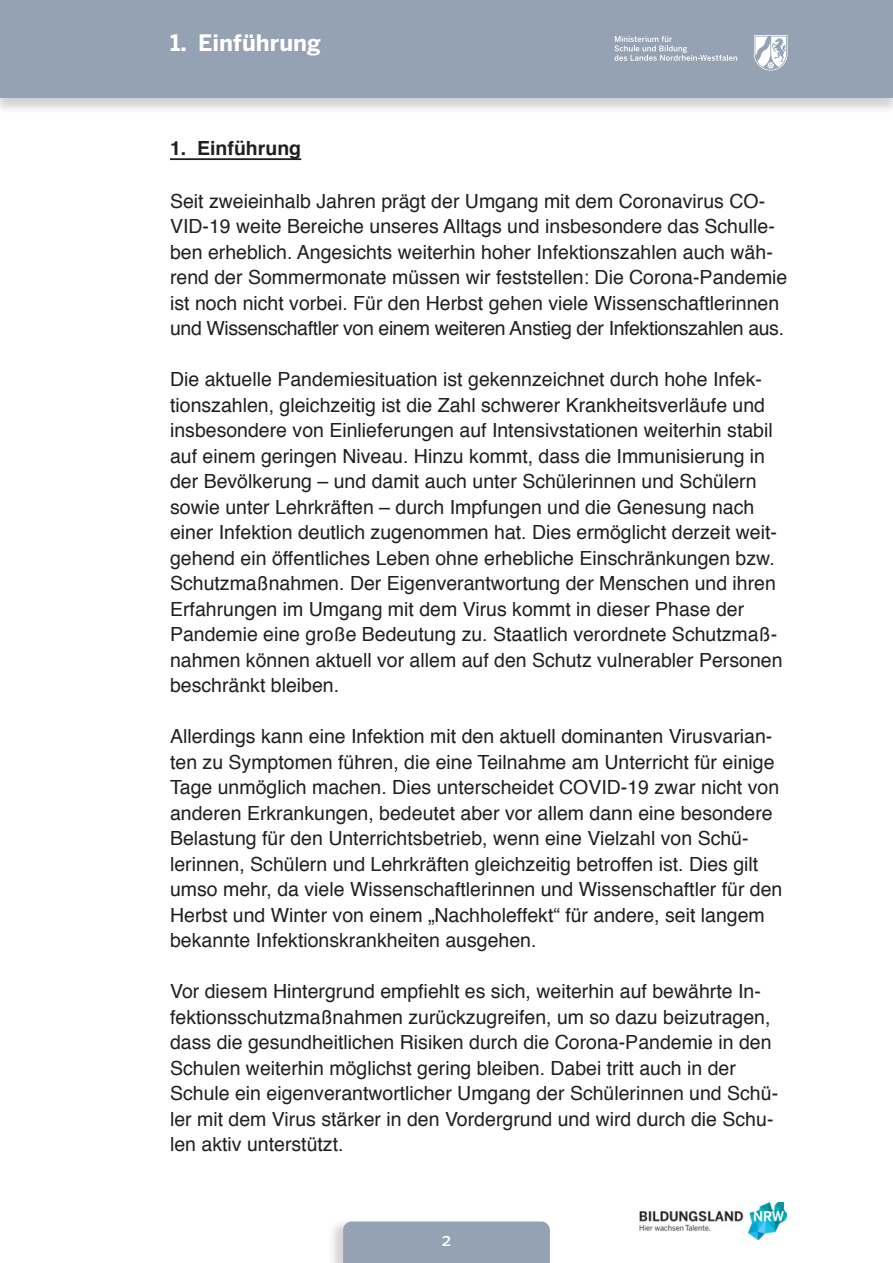
<style>
.page{position:relative;width:893px;height:1263px;background:#fff}
.page>*{position:absolute;margin:0;border:0;box-sizing:border-box;transform-origin:0 0}
.t1{font:700 22.5px "Benton Sans";color:#fff}
.Flies{font:19.5px/25.5px "Helvetica";color:#231f20}
.Subheads_Linie{font:700 19.5px "Helvetica";color:#231f20}
.t2{font:19.5px "Meta Pro";color:#fff}
</style>
<div class="page">
<div style="left:327px;top:1217px;width:223px;height:46px;background:#231f20;opacity:.2"></div>
<div style="left:343px;top:1221px;width:207px;height:42px;background:#94a2b3"></div>
<div style="left:0;top:0;width:893px;height:115px;background:#231f20;opacity:.2"></div>
<div style="left:0;top:0;width:893px;height:98px;background:#94a2b3"></div>
<svg style="left:754px;top:35px;width:33px;height:36px"></svg>
<svg style="left:614px;top:36px;width:123px;height:25px"></svg>
<img style="left:640px;top:1203px;width:147px;height:36px">
<hr style="left:170px;top:158px;width:131px;height:2px;background:#231f20">
<p class="t1" style="left:170px;top:29px;width:152px">1. Einführung</p>
<p class="Subheads_Linie" style="left:170px;top:133px;width:133px">1. Einführung</p>
<p class="Flies" style="left:170px;top:189px;width:619px">Seit zweieinhalb Jahren prägt der Umgang mit dem Coronavirus CO-VID-19 weite Bereiche unseres Alltags und insbesondere das Schulle&shy;ben erheblich. Angesichts weiterhin hoher Infektionszahlen auch wäh&shy;rend der Sommermonate müssen wir feststellen: Die Corona-Pandemie ist noch nicht vorbei. Für den Herbst gehen viele Wissenschaftlerinnen und Wissenschaftler von einem weiteren Anstieg der Infektionszahlen aus.</p>
<p class="Flies" style="left:170px;top:367px;width:614px">Die aktuelle Pandemiesituation ist gekennzeichnet durch hohe Infek&shy;tionszahlen, gleichzeitig ist die Zahl schwerer Krankheitsverläufe und insbesondere von Einlieferungen auf Intensivstationen weiterhin stabil auf einem geringen Niveau. Hinzu kommt, dass die Immunisierung in der Bevölkerung – und damit auch unter Schülerinnen und Schülern sowie unter Lehrkräften – durch Impfungen und die Genesung nach einer Infektion deutlich zugenommen hat. Dies ermöglicht derzeit weit&shy;gehend ein öffentliches Leben ohne erhebliche Einschränkungen bzw.<br>Schutzmaßnahmen. Der Eigenverantwortung der Menschen und ihren Erfahrungen im Umgang mit dem Virus kommt in dieser Phase der Pandemie eine große Bedeutung zu. Staatlich verordnete Schutzmaß&shy;nahmen können aktuell vor allem auf den Schutz vulnerabler Personen beschränkt bleiben.</p>
<p class="Flies" style="left:170px;top:724px;width:614px">Allerdings kann eine Infektion mit den aktuell dominanten Virusvarian&shy;ten zu Symptomen führen, die eine Teilnahme am Unterricht für einige Tage unmöglich machen. Dies unterscheidet COVID-19 zwar nicht von anderen Erkrankungen, bedeutet aber vor allem dann eine besondere Belastung für den Unterrichtsbetrieb, wenn eine Vielzahl von Schü&shy;lerinnen, Schülern und Lehrkräften gleichzeitig betroffen ist. Dies gilt umso mehr, da viele Wissenschaftlerinnen und Wissenschaftler für den Herbst und Winter von einem „Nachholeffekt“ für andere, seit langem bekannte Infektionskrankheiten ausgehen.</p>
<p class="Flies" style="left:170px;top:979px;width:610px">Vor diesem Hintergrund empfiehlt es sich, weiterhin auf bewährte In&shy;fektionsschutzmaßnahmen zurückzugreifen, um so dazu beizutragen, dass die gesundheitlichen Risiken durch die Corona-Pandemie in den Schulen weiterhin möglichst gering bleiben. Dabei tritt auch in der Schule ein eigenverantwortlicher Umgang der Schülerinnen und Schü&shy;ler mit dem Virus stärker in den Vordergrund und wird durch die Schu&shy;len aktiv unterstützt.</p>
<p class="t2" style="left:441px;top:1224px;width:12px">2</p>
</div>
